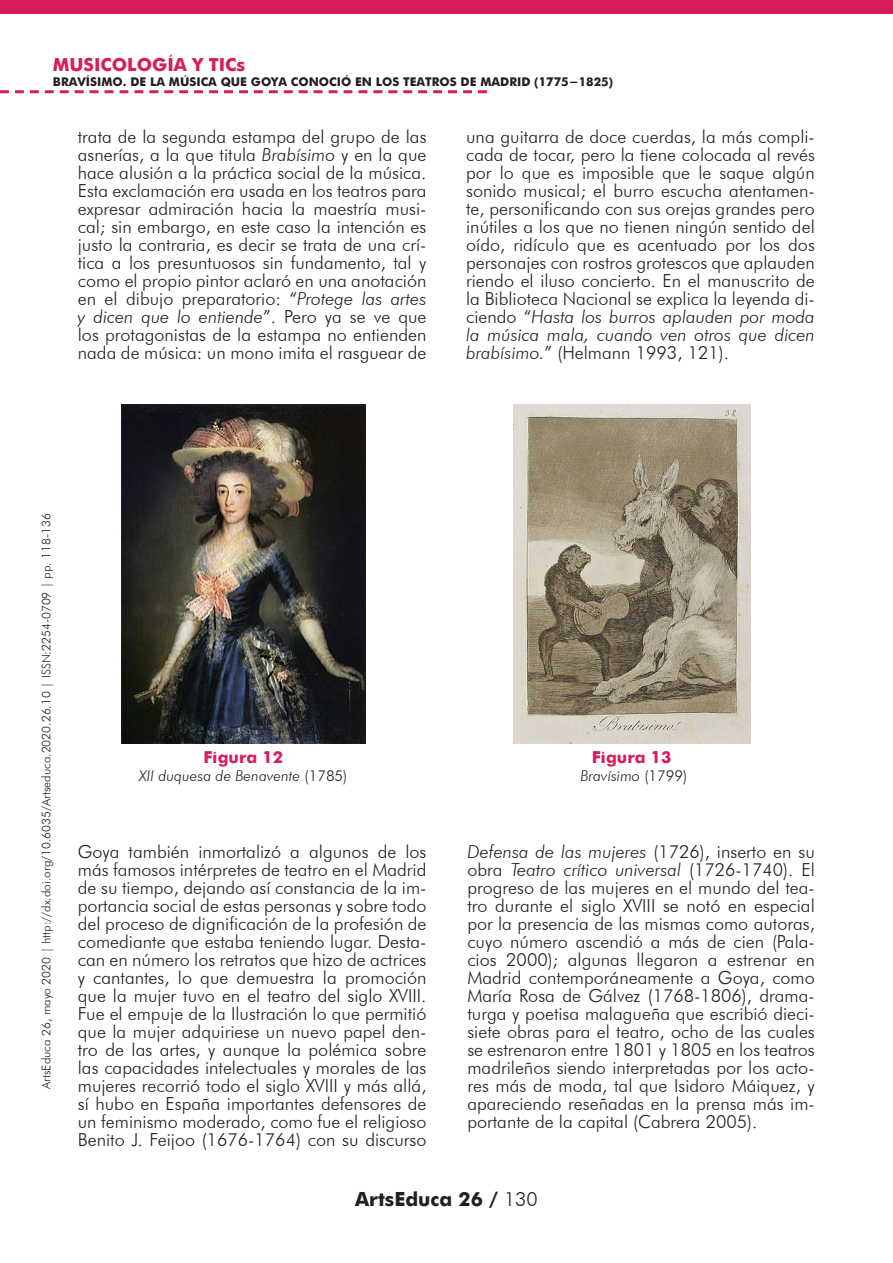
<style>
.page{position:relative;width:893px;height:1263px;background:#fff}
.page>*{position:absolute;margin:0;border:0;box-sizing:border-box;transform-origin:0 0}
.t1{font:700 19.5px "Futura";color:#231f20}
.Texto{font:300 18px/18px "Futura BT";color:#231f20;text-align:justify}
.t2{font:700 18px "Futura";color:#d71d5e}
.Título_2{font:700 16.5px "Futura";color:#d71d5e}
.Título_2-2{font:italic 300 15px "Futura BT";color:#231f20}
.t3{font:300 12px "Futura BT";color:#231f20}
.t4{font:700 12px "Futura";color:#231f20}
.s1{font-style:italic}
.s2{font-style:normal}
.s3{font-family:"Futura BT";font-weight:300}
</style>
<div class="page">
<div style="left:0;top:0;width:893px;height:14px;background:#d71d5e"></div>
<svg style="left:0;top:90px;width:487px;height:3px"></svg>
<img style="left:513px;top:404px;width:237px;height:340px">
<img style="left:121px;top:405px;width:244px;height:339px">
<p class="t2" style="left:53px;top:52px;width:194px">MUSICOLOGÍA Y TICs</p>
<p class="t4" style="left:53px;top:73px;width:562px">BRAVÍSIMO. DE LA MÚSICA QUE GOYA CONOCIÓ EN LOS TEATROS DE MADRID (1775-1825)</p>
<p class="Texto" style="left:78px;top:127px;width:350px">trata de la segunda estampa del grupo de las asnerías, a la que titula <span class="s1">Brabísimo</span> y en la que hace alusión a la práctica social de la música.<br>Esta exclamación era usada en los teatros para expresar admiración hacia la maestría musi&shy;cal; sin embargo, en este caso la intención es justo la contraria, es decir se trata de una crí&shy;tica a los presuntuosos sin fundamento, tal y como el propio pintor aclaró en una anotación en el dibujo preparatorio: “<span class="s1">Protege las artes y dicen que lo entiende</span>”. Pero ya se ve que los protagonistas de la estampa no entienden nada de música: un mono imita el rasguear de</p>
<p class="Texto" style="left:466px;top:128px;width:350px">una guitarra de doce cuerdas, la más compli&shy;cada de tocar, pero la tiene colocada al revés por lo que es imposible que le saque algún sonido musical; el burro escucha atentamen&shy;te, personificando con sus orejas grandes pero inútiles a los que no tienen ningún sentido del oído, ridículo que es acentuado por los dos personajes con rostros grotescos que aplauden riendo el iluso concierto. En el manuscrito de la Biblioteca Nacional se explica la leyenda di&shy;ciendo “<span class="s1">Hasta los burros aplauden por moda la música mala, cuando ven otros que dicen brabísimo.</span>” (Helmann 1993, 121).</p>
<p class="t3" style="left:39px;top:1089px;width:577px;rotate:-90deg">ArtsEduca 26, mayo 2020 | http://dx.doi.org/10.6035/Artseduca.2020.26.10 | ISSN:2254-0709 | pp. 118-136</p>
<p class="Título_2" style="left:204px;top:745px;width:81px">Figura 12</p>
<p class="Título_2-2" style="left:139px;top:766px;width:210px">XII duquesa de Benavente <span class="s2">(1785)</span></p>
<p class="Título_2" style="left:592px;top:745px;width:81px">Figura 13</p>
<p class="Título_2-2" style="left:580px;top:766px;width:108px">Bravísimo <span class="s2">(1799)</span></p>
<p class="Texto" style="left:78px;top:842px;width:350px">Goya también inmortalizó a algunos de los más famosos intérpretes de teatro en el Madrid de su tiempo, dejando así constancia de la im&shy;portancia social de estas personas y sobre todo del proceso de dignificación de la profesión de comediante que estaba teniendo lugar. Desta&shy;can en número los retratos que hizo de actrices y cantantes, lo que demuestra la promoción que la mujer tuvo en el teatro del siglo XVIII.<br>Fue el empuje de la Ilustración lo que permitió que la mujer adquiriese un nuevo papel den&shy;tro de las artes, y aunque la polémica sobre las capacidades intelectuales y morales de las mujeres recorrió todo el siglo XVIII y más allá, sí hubo en España importantes defensores de un feminismo moderado, como fue el religioso Benito J. Feijoo (1676-1764) con su discurso</p>
<p class="Texto" style="left:467px;top:842px;width:349px"><span class="s1">Defensa de las mujeres</span> (1726), inserto en su obra <span class="s1">Teatro crítico universal</span> (1726-1740). El progreso de las mujeres en el mundo del tea&shy;tro durante el siglo XVIII se notó en especial por la presencia de las mismas como autoras, cuyo número ascendió a más de cien (Pala&shy;cios 2000); algunas llegaron a estrenar en Madrid contemporáneamente a Goya, como María Rosa de Gálvez (1768-1806), drama&shy;turga y poetisa malagueña que escribió dieci&shy;siete obras para el teatro, ocho de las cuales se estrenaron entre 1801 y 1805 en los teatros madrileños siendo interpretadas por los acto&shy;res más de moda, tal que Isidoro Máiquez, y apareciendo reseñadas en la prensa más im&shy;portante de la capital (Cabrera 2005).</p>
<p class="t1" style="left:355px;top:1184px;width:184px">ArtsEduca 26 / <span class="s3">130</span></p>
</div>
